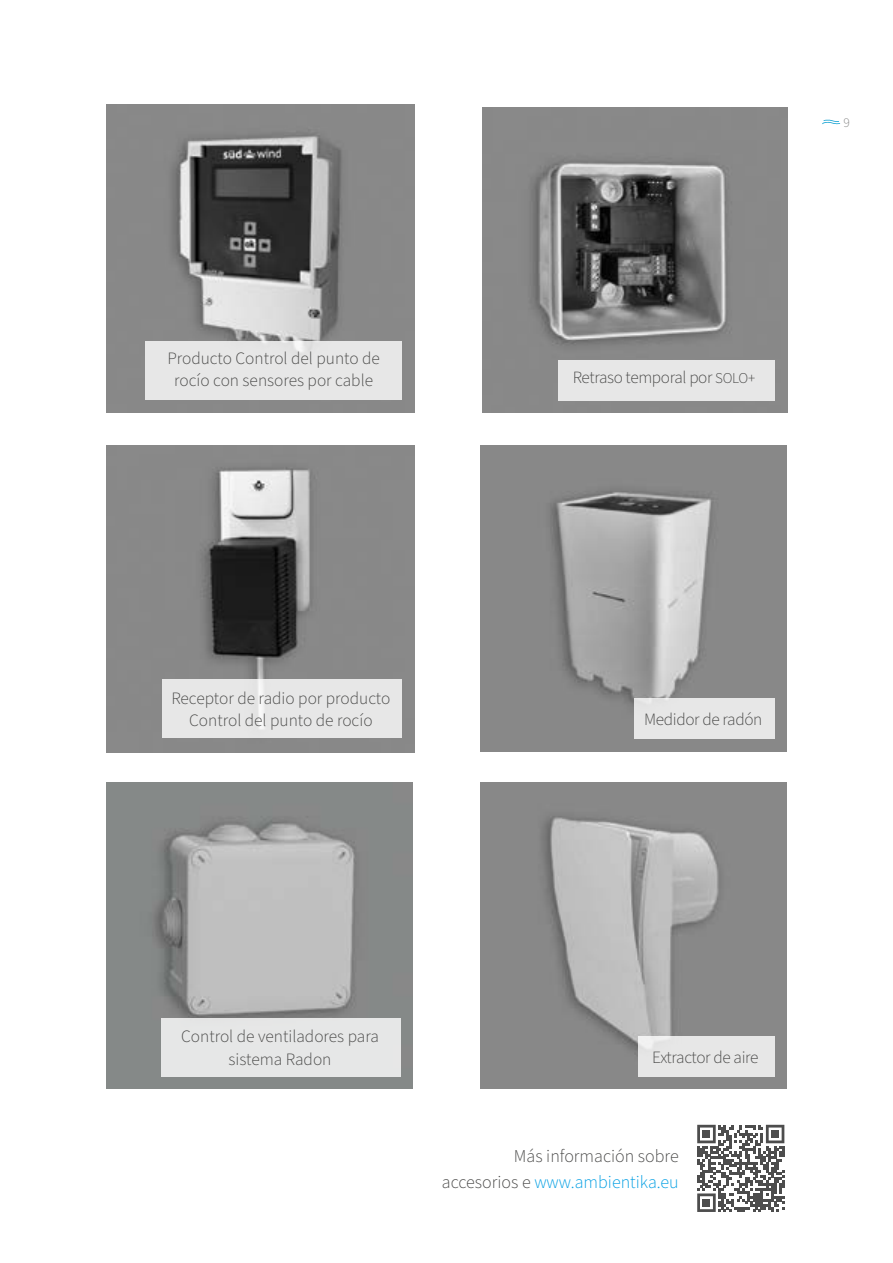
<style>
.page{position:relative;width:893px;height:1263px;background:#fff}
.page>*{position:absolute;margin:0;border:0;box-sizing:border-box;transform-origin:0 0}
.t1{font:300 18px/25.5px "Source Sans Pro";color:#484847;text-align:right}
.t2{font:300 17.4px/22.5px "Source Sans Pro";color:#484847;text-align:center}
.t3{font:300 17.25px "Source Sans Pro";letter-spacing:-.02em;color:#484847}
.t4{font:300 17.1px "Source Sans Pro";letter-spacing:-.02em;color:#484847}
.t5{font:300 13.5px "Source Sans Pro";color:#878887}
.s1{font-size:15px}
.s2{color:#009ee3}
</style>
<div class="page">
<img style="left:481px;top:783px;width:306px;height:306px">
<div style="left:638px;top:1036px;width:136px;height:40px;background:#e7e7e7"></div>
<img style="left:481px;top:445px;width:306px;height:306px">
<div style="left:634px;top:698px;width:140px;height:41px;background:#e7e7e7"></div>
<img style="left:106px;top:783px;width:306px;height:306px">
<img style="left:106px;top:105px;width:308px;height:307px">
<div style="left:146px;top:342px;width:256px;height:58px;background:#e7e7e7"></div>
<img style="left:482px;top:108px;width:305px;height:304px">
<div style="left:559px;top:360px;width:216px;height:40px;background:#e7e7e7"></div>
<img style="left:106px;top:445px;width:308px;height:308px">
<div style="left:162px;top:679px;width:240px;height:59px;background:#e7e7e7"></div>
<div style="left:161px;top:1018px;width:240px;height:58px;background:#e6e7e7"></div>
<svg style="left:697px;top:1125px;width:87px;height:87px"></svg>
<div style="left:702px;top:1130px;width:8px;height:8px;background:#4d4d4d"></div>
<div style="left:771px;top:1130px;width:8px;height:8px;background:#4d4d4d"></div>
<div style="left:702px;top:1199px;width:8px;height:8px;background:#4d4d4d"></div>
<svg style="left:822px;top:120px;width:18px;height:4px"></svg>
<p class="t2" style="left:167px;top:347px;width:214px">Producto Control del punto de rocío con sensores por cable</p>
<p class="t5" style="left:843px;top:114px;width:8px">9</p>
<p class="t4" style="left:573px;top:366px;width:184px">Retraso temporal por <span class="s1">SOLO+</span></p>
<p class="t2" style="left:171px;top:687px;width:221px">Receptor de radio por producto<br>Control del punto de rocío</p>
<p class="t3" style="left:644px;top:708px;width:120px">Medidor de radón</p>
<p class="t2" style="left:181px;top:1026px;width:199px">Control de ventiladores para sistema Radon</p>
<p class="t3" style="left:652px;top:1045px;width:108px">Extractor de aire</p>
<p class="t1" style="left:442px;top:1144px;width:238px">Más información sobre accesorios e <span class="s2">www.ambientika.eu</span></p>
</div>
